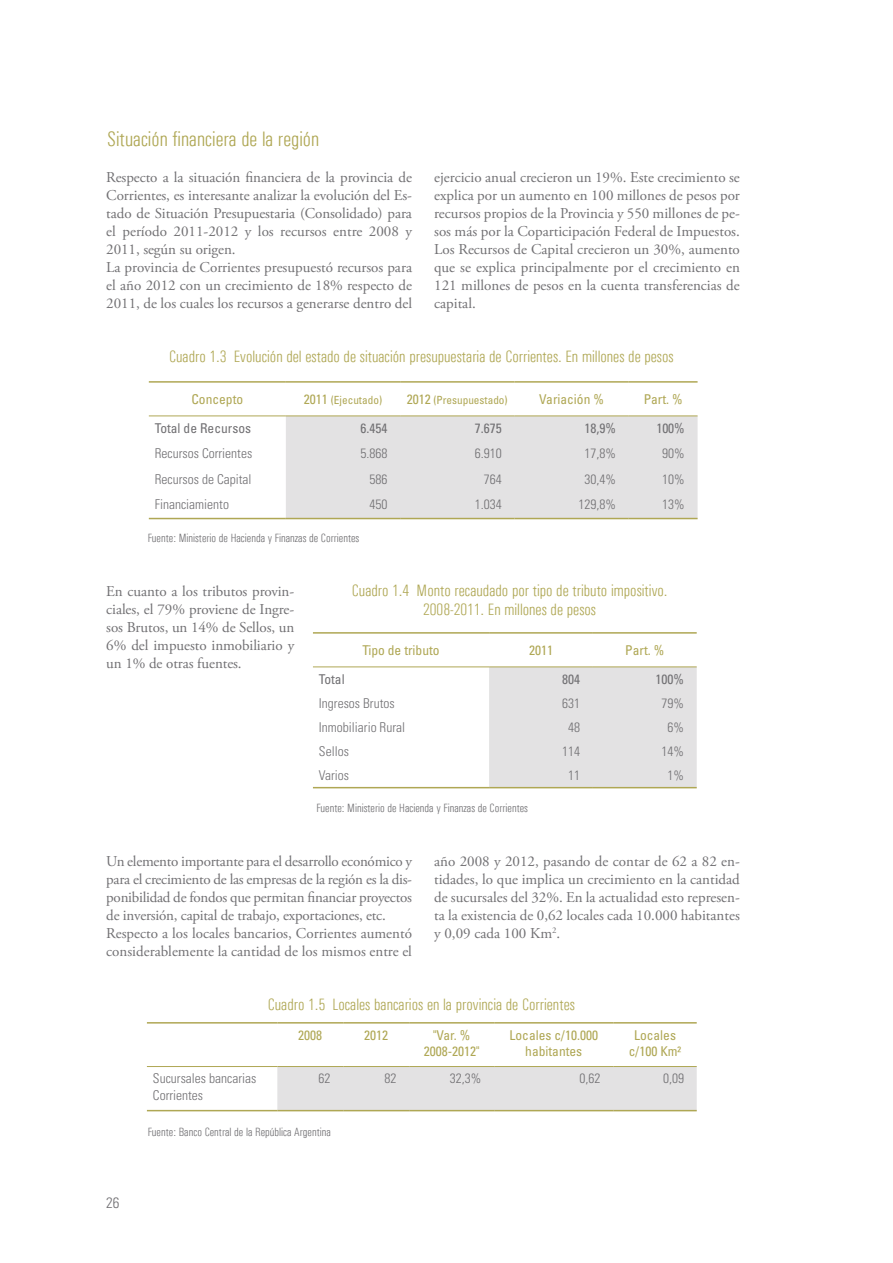
<style>
.page{position:relative;width:893px;height:1263px;background:#fff}
.page>*{position:absolute;margin:0;border:0;box-sizing:border-box;transform-origin:0 0}
.t1{font:300 condensed 21px "Univers";color:#afa754}
.t2{font:300 condensed 16.5px/19.5px "Univers";color:#afa754;text-align:center}
.t3{font:15px/18px "Adobe Garamond Pro";letter-spacing:-.005em;color:#717073;text-align:justify}
.t4{font:300 condensed 15px "Univers";color:#717073}
.t5{font:300 condensed 13.5px/16.5px "Univers";color:#717073}
.t6{font:condensed 13.5px/16.5px "Univers";color:#afa754;text-align:center}
.t7{font:condensed 13.5px "Univers";color:#717073}
.t8{font:300 condensed 12px "Univers";color:#717073}
.t9{font:condensed 11.25px "Univers";color:#afa754}
.s1{font-size:13.5px}
</style>
<div class="page">
<div style="left:286px;top:416px;width:412px;height:102px;background:#e3e2e3"></div>
<hr style="left:149px;top:381px;width:137px;height:2px;background:#afa754">
<hr style="left:286px;top:381px;width:114px;height:2px;background:#afa754">
<hr style="left:400px;top:381px;width:114px;height:2px;background:#afa754">
<hr style="left:514px;top:381px;width:115px;height:2px;background:#afa754">
<hr style="left:629px;top:381px;width:69px;height:2px;background:#afa754">
<hr style="left:149px;top:415px;width:137px;height:1px;background:#afa754">
<hr style="left:286px;top:415px;width:114px;height:1px;background:#afa754">
<hr style="left:400px;top:415px;width:114px;height:1px;background:#afa754">
<hr style="left:514px;top:415px;width:115px;height:1px;background:#afa754">
<hr style="left:629px;top:415px;width:69px;height:1px;background:#afa754">
<hr style="left:149px;top:518px;width:137px;height:1px;background:#afa754">
<hr style="left:286px;top:518px;width:114px;height:1px;background:#afa754">
<hr style="left:400px;top:518px;width:114px;height:1px;background:#afa754">
<hr style="left:514px;top:518px;width:115px;height:1px;background:#afa754">
<hr style="left:629px;top:518px;width:69px;height:1px;background:#afa754">
<div style="left:489px;top:667px;width:208px;height:120px;background:#e3e2e3"></div>
<hr style="left:313px;top:632px;width:176px;height:2px;background:#afa754">
<hr style="left:489px;top:632px;width:104px;height:2px;background:#afa754">
<hr style="left:593px;top:632px;width:104px;height:2px;background:#afa754">
<hr style="left:313px;top:666px;width:176px;height:1px;background:#afa754">
<hr style="left:489px;top:666px;width:104px;height:1px;background:#afa754">
<hr style="left:593px;top:666px;width:104px;height:1px;background:#afa754">
<hr style="left:313px;top:787px;width:176px;height:1px;background:#afa754">
<hr style="left:489px;top:787px;width:104px;height:1px;background:#afa754">
<hr style="left:593px;top:787px;width:104px;height:1px;background:#afa754">
<div style="left:277px;top:1067px;width:420px;height:43px;background:#e3e2e3"></div>
<hr style="left:147px;top:1022px;width:130px;height:1px;background:#afa754">
<hr style="left:277px;top:1022px;width:66px;height:1px;background:#afa754">
<hr style="left:343px;top:1022px;width:66px;height:1px;background:#afa754">
<hr style="left:409px;top:1022px;width:85px;height:1px;background:#afa754">
<hr style="left:494px;top:1022px;width:119px;height:1px;background:#afa754">
<hr style="left:613px;top:1022px;width:84px;height:1px;background:#afa754">
<hr style="left:147px;top:1110px;width:130px;height:1px;background:#afa754">
<hr style="left:277px;top:1110px;width:66px;height:1px;background:#afa754">
<hr style="left:343px;top:1110px;width:66px;height:1px;background:#afa754">
<hr style="left:409px;top:1110px;width:85px;height:1px;background:#afa754">
<hr style="left:494px;top:1110px;width:119px;height:1px;background:#afa754">
<hr style="left:613px;top:1110px;width:84px;height:1px;background:#afa754">
<hr style="left:147px;top:1066px;width:130px;height:1px;background:#afa754">
<hr style="left:277px;top:1066px;width:66px;height:1px;background:#afa754">
<hr style="left:343px;top:1066px;width:66px;height:1px;background:#afa754">
<hr style="left:409px;top:1066px;width:85px;height:1px;background:#afa754">
<hr style="left:494px;top:1066px;width:119px;height:1px;background:#afa754">
<hr style="left:613px;top:1066px;width:84px;height:1px;background:#afa754">
<h1 class="t1" style="left:107px;top:126px;width:214px">Situación financiera de la región</h1>
<p class="t3" style="left:106px;top:168px;width:307px;text-align:left">Respecto a la situación financiera de la provincia de Corrientes, es interesante analizar la evolución del Es&shy;tado de Situación Presupuestaria (Consolidado) para el período 2011-2012 y los recursos entre 2008 y 2011, según su origen.<br>La provincia de Corrientes presupuestó recursos para el año 2012 con un crecimiento de 18% respecto de 2011, de los cuales los recursos a generarse dentro del</p>
<p class="t3" style="left:434px;top:168px;width:307px">ejercicio anual crecieron un 19%. Este crecimiento se explica por un aumento en 100 millones de pesos por recursos propios de la Provincia y 550 millones de pe&shy;sos más por la Coparticipación Federal de Impuestos.<br>Los Recursos de Capital crecieron un 30%, aumento que se explica principalmente por el crecimiento en 121 millones de pesos en la cuenta transferencias de capital.</p>
<p class="t2" style="left:169px;top:346px;width:506px">Cuadro 1.3 Evolución del estado de situación presupuestaria de Corrientes. En millones de pesos</p>
<p class="t6" style="left:191px;top:391px;width:53px">Concepto</p>
<p class="t9" style="left:304px;top:393px;width:80px"><span class="s1">2011</span> (Ejecutado)</p>
<p class="t9" style="left:407px;top:393px;width:102px"><span class="s1">2012</span> (Presupuestado)</p>
<p class="t6" style="left:539px;top:391px;width:66px">Variación %</p>
<p class="t6" style="left:644px;top:391px;width:41px">Part. %</p>
<p class="t7" style="left:155px;top:420px;width:98px">Total de Recursos</p>
<p class="t7" style="left:360px;top:420px;width:28px">6.454</p>
<p class="t7" style="left:475px;top:420px;width:28px">7.675</p>
<p class="t7" style="left:584px;top:420px;width:33px">18,9%</p>
<p class="t7" style="left:656px;top:420px;width:30px">100%</p>
<p class="t5" style="left:155px;top:445px;width:99px">Recursos Corrientes</p>
<p class="t5" style="left:360px;top:445px;width:28px">5.868</p>
<p class="t5" style="left:475px;top:445px;width:28px">6.910</p>
<p class="t5" style="left:584px;top:445px;width:33px">17,8%</p>
<p class="t5" style="left:662px;top:445px;width:24px">90%</p>
<p class="t5" style="left:155px;top:471px;width:98px">Recursos de Capital</p>
<p class="t5" style="left:369px;top:471px;width:19px">586</p>
<p class="t5" style="left:484px;top:471px;width:19px">764</p>
<p class="t5" style="left:584px;top:471px;width:33px">30,4%</p>
<p class="t5" style="left:662px;top:471px;width:24px">10%</p>
<p class="t5" style="left:155px;top:496px;width:76px">Financiamiento</p>
<p class="t5" style="left:369px;top:496px;width:19px">450</p>
<p class="t5" style="left:475px;top:496px;width:28px">1.034</p>
<p class="t5" style="left:578px;top:496px;width:39px">129,8%</p>
<p class="t5" style="left:662px;top:496px;width:24px">13%</p>
<p class="t8" style="left:148px;top:531px;width:213px">Fuente: Ministerio de Hacienda y Finanzas de Corrientes</p>
<p class="t3" style="left:106px;top:582px;width:189px">En cuanto a los tributos provin&shy;ciales, el 79% proviene de Ingre&shy;sos Brutos, un 14% de Sellos, un 6% del impuesto inmobiliario y un 1% de otras fuentes.</p>
<p class="t2" style="left:352px;top:580px;width:317px">Cuadro 1.4 Monto recaudado por tipo de tributo impositivo.<br>2008-2011. En millones de pesos</p>
<p class="t6" style="left:362px;top:642px;width:79px">Tipo de tributo</p>
<p class="t6" style="left:529px;top:642px;width:25px">2011</p>
<p class="t6" style="left:625px;top:642px;width:41px">Part. %</p>
<p class="t7" style="left:319px;top:670px;width:27px">Total</p>
<p class="t7" style="left:562px;top:670px;width:19px">804</p>
<p class="t7" style="left:655px;top:670px;width:30px">100%</p>
<p class="t5" style="left:319px;top:694px;width:77px">Ingresos Brutos</p>
<p class="t5" style="left:562px;top:694px;width:19px">631</p>
<p class="t5" style="left:661px;top:694px;width:24px">79%</p>
<p class="t5" style="left:319px;top:718px;width:88px">Inmobiliario Rural</p>
<p class="t5" style="left:568px;top:718px;width:13px">48</p>
<p class="t5" style="left:667px;top:718px;width:18px">6%</p>
<p class="t5" style="left:319px;top:743px;width:31px">Sellos</p>
<p class="t5" style="left:562px;top:743px;width:19px">114</p>
<p class="t5" style="left:661px;top:743px;width:24px">14%</p>
<p class="t5" style="left:319px;top:767px;width:32px">Varios</p>
<p class="t5" style="left:568px;top:767px;width:13px">11</p>
<p class="t5" style="left:667px;top:767px;width:18px">1%</p>
<p class="t8" style="left:316px;top:800px;width:213px">Fuente: Ministerio de Hacienda y Finanzas de Corrientes</p>
<p class="t3" style="left:106px;top:852px;width:307px;text-align:left">Un elemento importante para el desarrollo económico y para el crecimiento de las empresas de la región es la dis&shy;ponibilidad de fondos que permitan financiar proyectos de inversión, capital de trabajo, exportaciones, etc.<br>Respecto a los locales bancarios, Corrientes aumentó considerablemente la cantidad de los mismos entre el</p>
<p class="t3" style="left:434px;top:852px;width:307px">año 2008 y 2012, pasando de contar de 62 a 82 en&shy;tidades, lo que implica un crecimiento en la cantidad de sucursales del 32%. En la actualidad esto represen&shy;ta la existencia de 0,62 locales cada 10.000 habitantes y 0,09 cada 100 Km<sup>2</sup>.</p>
<p class="t2" style="left:268px;top:994px;width:309px">Cuadro 1.5 Locales bancarios en la provincia de Corrientes</p>
<p class="t6" style="left:298px;top:1026px;width:25px">2008</p>
<p class="t6" style="left:364px;top:1026px;width:25px">2012</p>
<p class="t6" style="left:424px;top:1026px;width:57px">"Var. %<br>2008-2012"</p>
<p class="t6" style="left:509px;top:1026px;width:90px">Locales c/10.000 habitantes</p>
<p class="t6" style="left:629px;top:1026px;width:54px">Locales c/100 Km²</p>
<p class="t5" style="left:153px;top:1070px;width:105px">Sucursales bancarias<br>Corrientes</p>
<p class="t5" style="left:319px;top:1070px;width:13px">62</p>
<p class="t5" style="left:384px;top:1070px;width:13px">82</p>
<p class="t5" style="left:450px;top:1070px;width:33px">32,3%</p>
<p class="t5" style="left:580px;top:1070px;width:22px">0,62</p>
<p class="t5" style="left:663px;top:1070px;width:22px">0,09</p>
<p class="t4" style="left:106px;top:1193px;width:15px">26</p>
<p class="t8" style="left:148px;top:1125px;width:185px">Fuente: Banco Central de la República Argentina</p>
</div>
